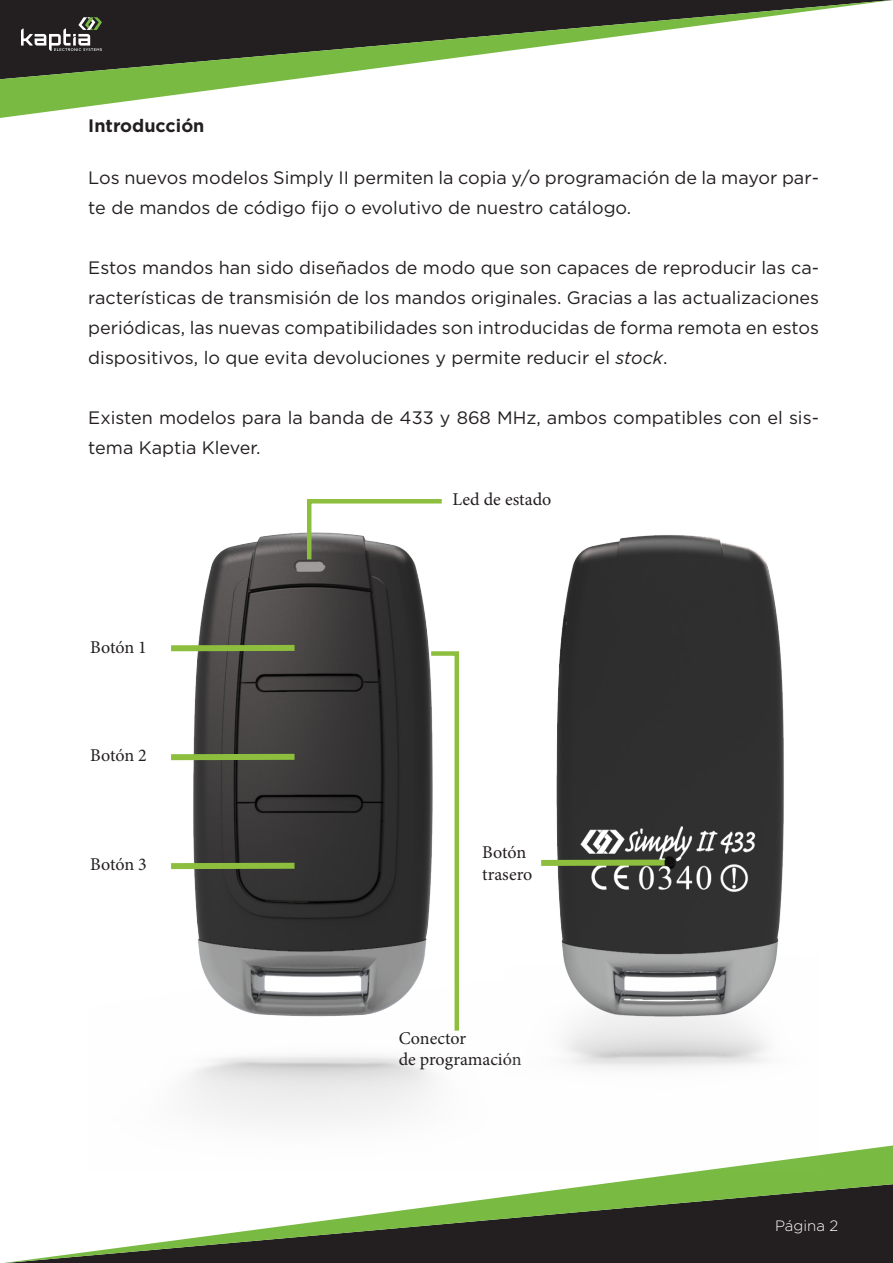
<style>
.page{position:relative;width:893px;height:1263px;background:#fff}
.page>*{position:absolute;margin:0;border:0;box-sizing:border-box;transform-origin:0 0}
.t1{font:18px/30px "Gotham";color:#231f20}
.t2{font:18px/21.6px "Minion Pro";color:#231f20}
.t3{font:700 18px "Gotham";color:#231f20}
.t4{font:300 15px "Gotham";color:#fff}
.s1{font-style:italic}
</style>
<div class="page">
<svg style="left:0;top:0;width:893px;height:118px"></svg>
<svg style="left:4px;top:1145px;width:889px;height:118px"></svg>
<svg style="left:21px;top:17px;width:81px;height:34px;background:#565552"></svg>
<img style="left:88px;top:532px;width:731px;height:638px">
<svg style="left:305px;top:499px;width:141px;height:65px"></svg>
<svg style="left:427px;top:649px;width:34px;height:386px"></svg>
<div style="left:171px;top:645px;width:124px;height:6px;background:#8dbe3e"></div>
<div style="left:171px;top:754px;width:124px;height:6px;background:#8dbe3e"></div>
<div style="left:171px;top:863px;width:124px;height:6px;background:#8dbe3e"></div>
<img style="left:580px;top:819px;width:175px;height:84px">
<div style="left:541px;top:859px;width:124px;height:7px;background:#8dbe3e"></div>
<p class="t3" style="left:88px;top:114px;width:118px">Introducción</p>
<p class="t1" style="left:88px;top:162px;width:732px">Los nuevos modelos Simply II permiten la copia y/o programación de la mayor par&shy;te de mandos de código fijo o evolutivo de nuestro catálogo.</p>
<p class="t1" style="left:88px;top:252px;width:732px;text-align:justify">Estos mandos han sido diseñados de modo que son capaces de reproducir las ca&shy;racterísticas de transmisión de los mandos originales. Gracias a las actualizaciones periódicas, las nuevas compatibilidades son introducidas de forma remota en estos dispositivos, lo que evita devoluciones y permite reducir el <span class="s1">stock</span>.</p>
<p class="t1" style="left:88px;top:402px;width:732px">Existen modelos para la banda de 433 y 868 MHz, ambos compatibles con el sis&shy;tema Kaptia Klever.</p>
<p class="t2" style="left:453px;top:488px;width:100px">Led de estado</p>
<p class="t2" style="left:90px;top:636px;width:58px">Botón 1</p>
<p class="t2" style="left:90px;top:745px;width:58px">Botón 2</p>
<p class="t2" style="left:90px;top:854px;width:58px">Botón 3</p>
<p class="t2" style="left:482px;top:841px;width:52px">Botón trasero</p>
<p class="t2" style="left:399px;top:1027px;width:69px">Conector</p>
<p class="t2" style="left:399px;top:1049px;width:124px">de programación</p>
<p class="t4" style="left:775px;top:1216px;width:65px">Página 2</p>
</div>
